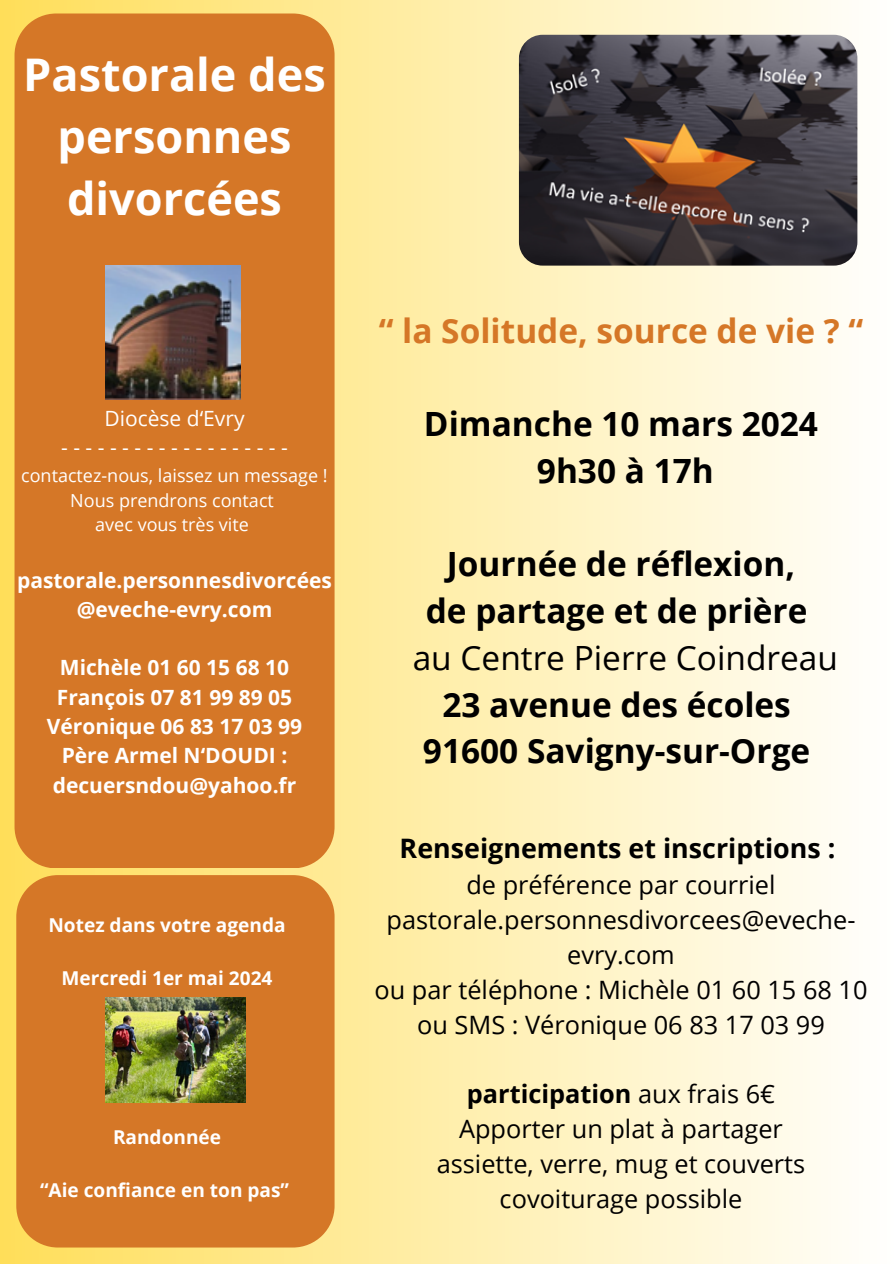
<style>
.page{position:relative;width:894px;height:1264px;background:#fff}
.page>*{position:absolute;margin:0;border:0;box-sizing:border-box;transform-origin:0 0}
.t1{font:700 45px/61.8px "Open Sans";color:#fff;text-align:center}
.t2{font:700 33.45px/46.7px "Open Sans";color:#000;text-align:center}
.t3{font:700 33.45px "Open Sans";color:#d57727}
.t4{font:700 26.85px "Open Sans";color:#000}
.t5{font:25.35px/34.8px "Open Sans";color:#000;text-align:center}
.t6{font:700 21px/29.2px "Open Sans";color:#fff;text-align:center}
.t7{font:21px "Open Sans";color:#fff}
.t8{font:700 19.05px "Open Sans";color:#fff}
.t9{font:18px "Open Sans";color:#fff}
.s1{font-weight:400}
.s2{font-weight:700}
</style>
<div class="page">
<div style="left:0;top:0;width:893px;height:1263px;background:linear-gradient(to right,#ffde58,#fffffe)"></div>
<div style="left:15px;top:14px;width:319px;height:854px;background:#d57727"></div>
<img style="left:106px;top:265px;width:135px;height:134px">
<img style="left:518px;top:35px;width:339px;height:230px;border-radius:24px">
<div style="left:16px;top:875px;width:318px;height:372px;background:#d57727"></div>
<img style="left:106px;top:997px;width:139px;height:105px">
<h1 class="t1" style="left:23px;top:43px;width:304px">Pastorale des personnes divorcées</h1>
<p class="t7" style="left:104px;top:403px;width:142px">Diocèse d‘Evry</p>
<p class="t7" style="left:61px;top:432px;width:228px">-------------------</p>
<p class="t9" style="left:21px;top:462px;width:308px">contactez-nous, laissez un message !</p>
<p class="t9" style="left:70px;top:487px;width:205px">Nous prendrons contact</p>
<p class="t9" style="left:95px;top:512px;width:155px">avec vous très vite</p>
<h5 class="t6" style="left:17px;top:565px;width:316px">pastorale.personnesdivorcées @eveche-evry.com</h5>
<h5 class="t6" style="left:47px;top:652px;width:257px">Michèle 01 60 15 68 10<br>François 07 81 99 89 05<br>Véronique 06 83 17 03 99<br>Père Armel N‘DOUDI : decuersndou@yahoo.fr</h5>
<h2 class="t8" style="left:48px;top:911px;width:238px">Notez dans votre agenda</h2>
<h3 class="t8" style="left:62px;top:964px;width:212px">Mercredi 1er mai 2024</h3>
<h4 class="t8" style="left:113px;top:1123px;width:110px">Randonnée</h4>
<h4 class="t8" style="left:40px;top:1176px;width:250px">“Aie confiance en ton pas”</h4>
<h5 class="t3" style="left:378px;top:307px;width:486px">“ la Solitude, source de vie ? “</h5>
<h5 class="t2" style="left:424px;top:400px;width:395px">Dimanche 10 mars 2024<br>9h30 à 17h</h5>
<h5 class="t2" style="left:412px;top:540px;width:426px">Journée de réflexion,<br>de partage et de prière <span class="s1">au Centre Pierre Coindreau<br></span>23 avenue des écoles<br>91600 Savigny-sur-Orge</h5>
<p class="t4" style="left:399px;top:829px;width:437px">Renseignements et inscriptions :</p>
<p class="t5" style="left:374px;top:866px;width:494px">de préférence par courriel pastorale.personnesdivorcees@eveche&shy;evry.com<br>ou par téléphone : Michèle 01 60 15 68 10 ou SMS : Véronique 06 83 17 03 99</p>
<h2 class="t5" style="left:436px;top:1076px;width:370px"><span class="s2">participation</span> aux frais 6€<br>Apporter un plat à partager assiette, verre, mug et couverts covoiturage possible</h2>
</div>
